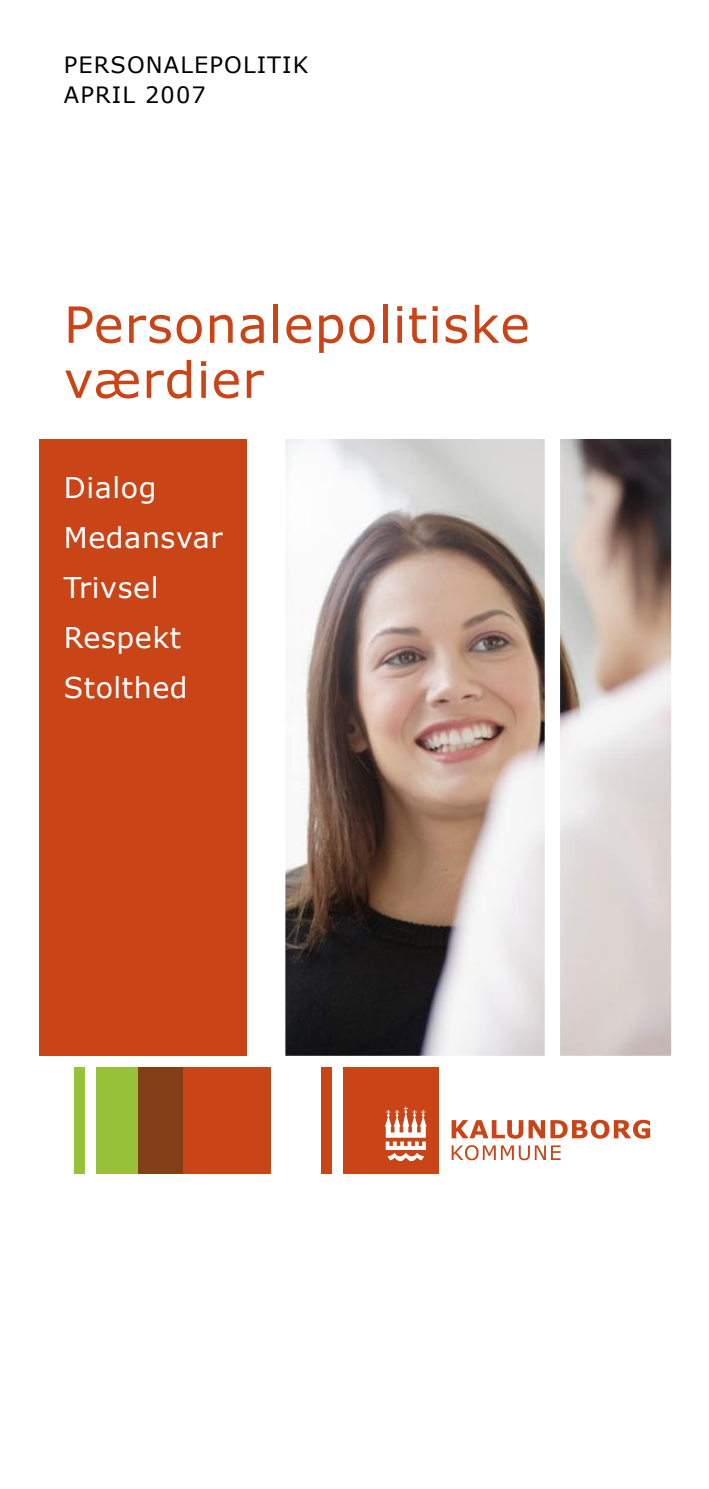
<style>
.page{position:relative;width:709px;height:1489px;background:#fff}
.page>*{position:absolute;margin:0;border:0;box-sizing:border-box;transform-origin:0 0}
.t1{font:50px/55px "Verdana";letter-spacing:.02em;color:#c94416}
.t2{font:28.5px/50px "Verdana";letter-spacing:.02em;color:#fff}
.t3{font:22.5px/30px "Verdana";letter-spacing:.05em;color:#000}
</style>
<div class="page">
<div style="left:343px;top:1066px;width:95px;height:107px;background:#c94416"></div>
<div style="left:321px;top:1066px;width:11px;height:107px;background:#c94416"></div>
<div style="left:139px;top:1066px;width:132px;height:107px;background:#c94416"></div>
<div style="left:96px;top:1066px;width:43px;height:107px;background:#96c139"></div>
<div style="left:138px;top:1066px;width:44px;height:107px;background:#823e15"></div>
<div style="left:74px;top:1066px;width:11px;height:107px;background:#96c139"></div>
<svg style="left:451px;top:1119px;width:199px;height:19px"></svg>
<svg style="left:451px;top:1145px;width:109px;height:15px"></svg>
<svg style="left:385px;top:1106px;width:41px;height:55px"></svg>
<img style="left:285px;top:439px;width:386px;height:616px">
<div style="left:39px;top:439px;width:208px;height:616px;background:#c94416"></div>
<p class="t3" style="left:64px;top:49px;width:246px">PERSONALEPOLITIK<br>APRIL 2007</p>
<h1 class="t1" style="left:64px;top:295px;width:467px">Personalepolitiske værdier</h1>
<p class="t2" style="left:64px;top:461px;width:160px">Dialog<br>Medansvar<br>Trivsel<br>Respekt<br>Stolthed</p>
</div>
